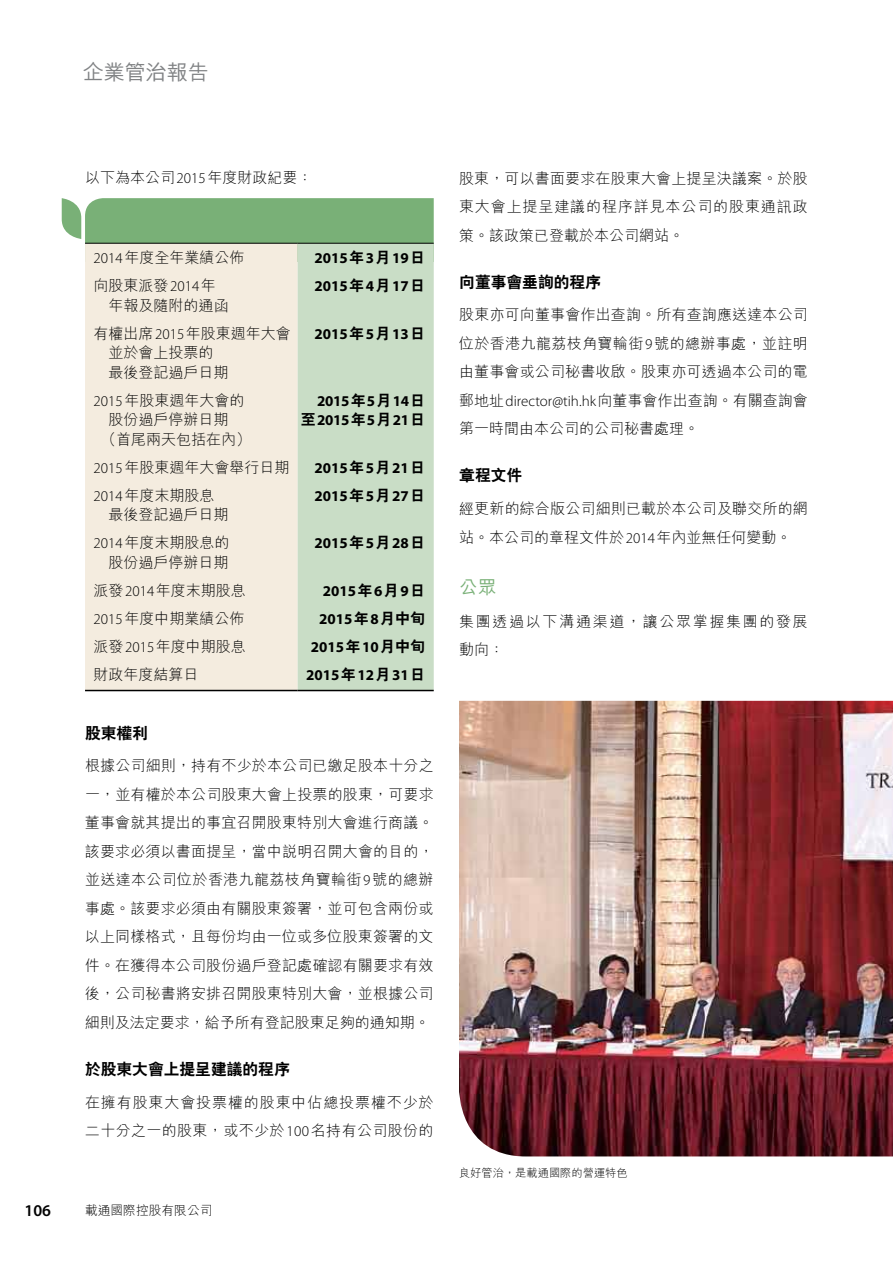
<style>
.page{position:relative;width:893px;height:1263px;background:#fff}
.page>*{position:absolute;margin:0;border:0;box-sizing:border-box;transform-origin:0 0}
.t1{font:500 21px "M Hei HK";color:#808284}
.t2{font:500 18.75px "M Hei HK";color:#79b077}
.t3{font:600 16.5px "Myriad Pro";color:#000}
.t4{font:800 15.75px "C Hei 2 HK";color:#000}
.t5{font:300 15px/28.5px "M Hei HK";color:#000}
.t6{font:700 15px "Myriad Pro";color:#000}
.t7{font:300 15px/28.5px "M Hei HK";letter-spacing:.06em;color:#000}
.t8{font:300 15px/28.5px "M Hei HK";letter-spacing:.11em;color:#000}
.t9{font:700 15px/19.5px "Myriad Pro";letter-spacing:-.02em;color:#000;text-align:right}
.t10{font:300 12.75px "M Hei HK";color:#000}
.t11{font:300 11.25px "M Hei HK";color:#000}
.s1{font-family:"Myriad Pro"}
.s2{font-family:"C Hei 2 HK";font-weight:800}
</style>
<div class="page">
<svg style="left:62px;top:198px;width:372px;height:45px;background:#7cb17a"></svg>
<div style="left:85px;top:244px;width:213px;height:446px;background:#f4ecdf"></div>
<div style="left:298px;top:244px;width:136px;height:446px;background:#c9ddc6"></div>
<hr style="left:85px;top:243px;width:213px;height:1px;background:#000">
<hr style="left:298px;top:243px;width:136px;height:1px;background:#000">
<hr style="left:85px;top:690px;width:213px;height:1px;background:#000">
<hr style="left:298px;top:690px;width:136px;height:1px;background:#000">
<img style="left:459px;top:701px;width:434px;height:455px">
<h1 class="t1" style="left:83px;top:57px;width:128px">企業管治報告</h1>
<p class="t5" style="left:85px;top:163px;width:229px">以下為本公司<span class="s1">2015</span>年度財政紀要：</p>
<p class="t5" style="left:94px;top:243px;width:152px"><span class="s1">2014</span>年度全年業績公佈</p>
<p class="t6" style="left:314px;top:250px;width:112px">2015<span class="s2">年</span>3<span class="s2">月</span>19<span class="s2">日</span></p>
<p class="t5" style="left:109px;top:275px;width:121px;line-height:19.5px;text-indent:-15px">向股東派發<span class="s1">2014</span>年年報及隨附的通函</p>
<p class="t6" style="left:314px;top:278px;width:112px">2015<span class="s2">年</span>4<span class="s2">月</span>17<span class="s2">日</span></p>
<p class="t5" style="left:109px;top:323px;width:184px;line-height:19.5px;text-indent:-15px">有權出席<span class="s1">2015</span>年股東週年大會並於會上投票的<br>最後登記過戶日期</p>
<p class="t6" style="left:314px;top:325px;width:112px">2015<span class="s2">年</span>5<span class="s2">月</span>13<span class="s2">日</span></p>
<p class="t5" style="left:94px;top:390px;width:159px;line-height:19.5px;text-align:center"><span class="s1">2015</span>年股東週年大會的股份過戶停辦日期<br>（首尾兩天包括在內）</p>
<p class="t9" style="left:301px;top:391px;width:126px">2015<span class="s2">年</span>5<span class="s2">月</span>14<span class="s2">日至</span>2015<span class="s2">年</span>5<span class="s2">月</span>21<span class="s2">日</span></p>
<p class="t5" style="left:94px;top:452px;width:197px"><span class="s1">2015</span>年股東週年大會舉行日期</p>
<p class="t6" style="left:314px;top:459px;width:112px">2015<span class="s2">年</span>5<span class="s2">月</span>21<span class="s2">日</span></p>
<p class="t5" style="left:109px;top:485px;width:121px;line-height:19.5px;text-indent:-15px"><span class="s1">2014</span>年度末期股息最後登記過戶日期</p>
<p class="t6" style="left:314px;top:487px;width:112px">2015<span class="s2">年</span>5<span class="s2">月</span>27<span class="s2">日</span></p>
<p class="t5" style="left:94px;top:532px;width:137px;line-height:19.5px;text-align:right"><span class="s1">2014</span>年度末期股息的股份過戶停辦日期</p>
<p class="t6" style="left:314px;top:535px;width:112px">2015<span class="s2">年</span>5<span class="s2">月</span>28<span class="s2">日</span></p>
<p class="t5" style="left:94px;top:575px;width:154px">派發<span class="s1">2014</span>年度末期股息</p>
<p class="t6" style="left:323px;top:582px;width:104px">2015<span class="s2">年</span>6<span class="s2">月</span>9<span class="s2">日</span></p>
<p class="t5" style="left:94px;top:604px;width:152px"><span class="s1">2015</span>年度中期業績公佈</p>
<p class="t6" style="left:319px;top:610px;width:108px">2015<span class="s2">年</span>8<span class="s2">月中旬</span></p>
<p class="t5" style="left:94px;top:632px;width:154px">派發<span class="s1">2015</span>年度中期股息</p>
<p class="t6" style="left:311px;top:638px;width:116px">2015<span class="s2">年</span>10<span class="s2">月中旬</span></p>
<p class="t5" style="left:94px;top:660px;width:107px">財政年度結算日</p>
<p class="t6" style="left:306px;top:667px;width:121px">2015<span class="s2">年</span>12<span class="s2">月</span>31<span class="s2">日</span></p>
<p class="t4" style="left:85px;top:722px;width:64px">股東權利</p>
<p class="t5" style="left:85px;top:751px;width:350px;text-align:justify">根據公司細則，持有不少於本公司已繳足股本十分之一，並有權於本公司股東大會上投票的股東，可要求董事會就其提出的事宜召開股東特別大會進行商議。該要求必須以書面提呈，當中說明召開大會的目的，並送達本公司位於香港九龍荔枝角寶輪街<span class="s1">9</span>號的總辦事處。該要求必須由有關股東簽署，並可包含兩份或以上同樣格式，且每份均由一位或多位股東簽署的文件。在獲得本公司股份過戶登記處確認有關要求有效後，公司秘書將安排召開股東特別大會，並根據公司細則及法定要求，給予所有登記股東足夠的通知期。</p>
<p class="t4" style="left:85px;top:1058px;width:206px">於股東大會上提呈建議的程序</p>
<p class="t7" style="left:85px;top:1087px;width:350px">在擁有股東大會投票權的股東中佔總投票權不少於二十分之一的股東，或不少於<span class="s1">100</span>名持有公司股份的</p>
<p class="t3" style="left:24px;top:1201px;width:28px">106</p>
<p class="t10" style="left:85px;top:1202px;width:129px">載通國際控股有限公司</p>
<p class="t5" style="left:459px;top:163px;width:350px;text-align:justify">股東，可以書面要求在股東大會上提呈決議案。於股東大會上提呈建議的程序詳見本公司的股東通訊政策。該政策已登載於本公司網站。</p>
<p class="t4" style="left:459px;top:271px;width:143px">向董事會垂詢的程序</p>
<p class="t5" style="left:459px;top:300px;width:350px;text-align:justify">股東亦可向董事會作出查詢。所有查詢應送達本公司位於香港九龍荔枝角寶輪街<span class="s1">9</span>號的總辦事處，並註明由董事會或公司秘書收啟。股東亦可透過本公司的電郵地址<span class="s1">director@tih.hk</span>向董事會作出查詢。有關查詢會第一時間由本公司的公司秘書處理。</p>
<p class="t4" style="left:459px;top:465px;width:64px">章程文件</p>
<p class="t5" style="left:459px;top:494px;width:350px">經更新的綜合版公司細則已載於本公司及聯交所的網站。本公司的章程文件於<span class="s1">2014</span>年內並無任何變動。</p>
<p class="t2" style="left:459px;top:573px;width:39px">公眾</p>
<p class="t8" style="left:459px;top:606px;width:350px">集團透過以下溝通渠道，讓公眾掌握集團的發展動向：</p>
<p class="t11" style="left:459px;top:1165px;width:170px">良好管治，是載通國際的營運特色</p>
</div>
